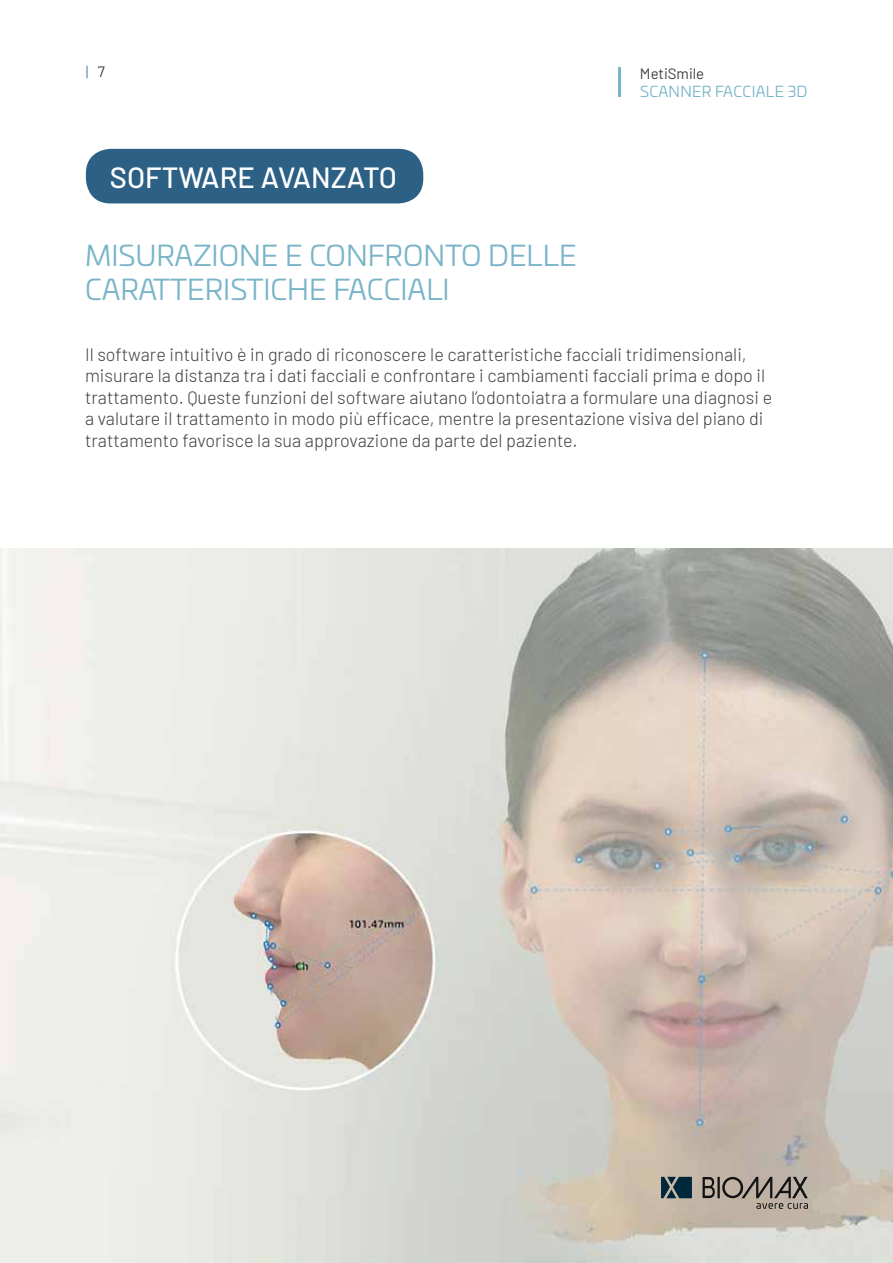
<style>
.page{position:relative;width:893px;height:1263px;background:#fff}
.page>*{position:absolute;margin:0;border:0;box-sizing:border-box;transform-origin:0 0}
.t1{font:500 29.1px "Barlow";color:#fff}
.t2{font:28.5px/34.2px "Univia Pro";color:#79b4c8}
.t3{font:300 18px/21.6px "Barlow";color:#3d3f3f}
.t4{font:15px "Univia Pro";letter-spacing:.02em;color:#79b4c8}
.t5{font:15px "Barlow";color:#3d3f3f}
.t6{font:600 15px "Barlow";color:#79b4c8}
.s1{font-weight:400;color:#3d3f3f}
</style>
<div class="page">
<img style="left:0;top:549px;width:893px;height:714px">
<div style="left:86px;top:149px;width:337px;height:54px;background:#2c6085;border-radius:25px"></div>
<hr style="left:619px;top:68px;width:2px;height:29px;background:#79b4c8">
<hr style="left:717px;top:1177px;width:3px;height:21px;background:#121212">
<svg style="left:722px;top:1177px;width:86px;height:32px"></svg>
<svg style="left:703px;top:1177px;width:12px;height:21px"></svg>
<svg style="left:661px;top:1177px;width:31px;height:21px"></svg>
<p class="t6" style="left:86px;top:60px;width:20px">| <span class="s1">7</span></p>
<h1 class="t1" style="left:110px;top:157px;width:288px">SOFTWARE AVANZATO</h1>
<h2 class="t2" style="left:85px;top:237px;width:493px">MISURAZIONE E CONFRONTO DELLE<br>CARATTERISTICHE FACCIALI</h2>
<p class="t5" style="left:640px;top:63px;width:66px">MetiSmile</p>
<p class="t4" style="left:640px;top:81px;width:169px">SCANNER FACCIALE 3D</p>
<p class="t3" style="left:85px;top:342px;width:689px">Il software intuitivo è in grado di riconoscere le caratteristiche facciali tridimensionali, misurare la distanza tra i dati facciali e confrontare i cambiamenti facciali prima e dopo il trattamento. Queste funzioni del software aiutano l’odontoiatra a formulare una diagnosi e a valutare il trattamento in modo più efficace, mentre la presentazione visiva del piano di trattamento favorisce la sua approvazione da parte del paziente.</p>
</div>
